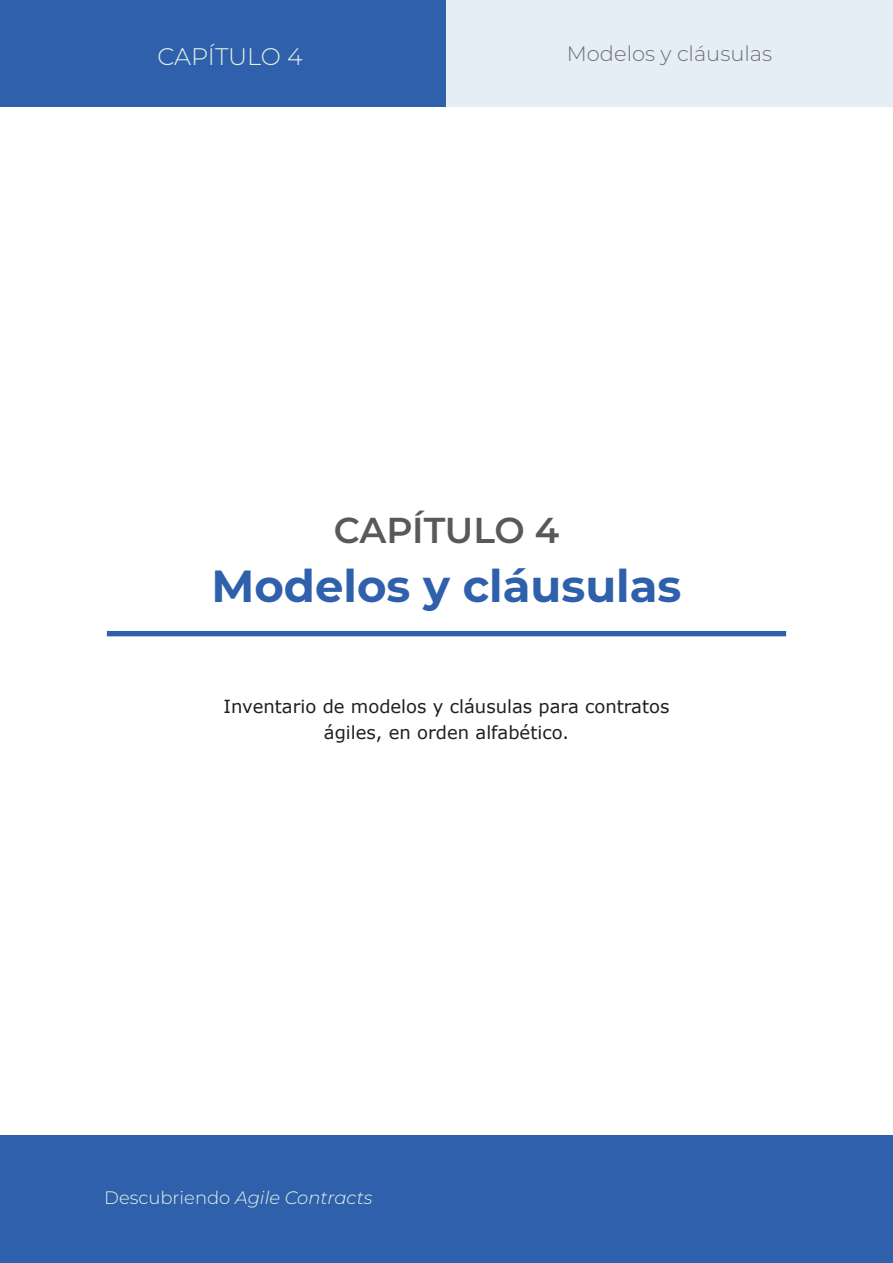
<style>
.page{position:relative;width:893px;height:1263px;background:#fff}
.page>*{position:absolute;margin:0;border:0;box-sizing:border-box;transform-origin:0 0}
.t1{font:700 45px "Montserrat";color:#2e60ac}
.t2{font:600 36px "Montserrat";letter-spacing:-.01em;color:#5b5958}
.t3{font:300 24px "Montserrat";letter-spacing:-.01em;color:#e6f3e6}
.t4{font:300 21px "Montserrat";color:rgb(60 61 61/.71)}
.t5{font:18px/26.1px "Verdana";color:#231f20;text-align:center}
.t6{font:italic 300 18px "Montserrat";color:#e6f3e6}
.t7{font:italic 300 13.5px "Montserrat";color:#3c3d3d}
.s1{font-style:normal}
</style>
<div class="page">
<div style="left:0;top:1135px;width:893px;height:128px;background:#2e60ac"></div>
<div style="left:0;top:0;width:446px;height:106px;background:#2e60ac"></div>
<div style="left:446px;top:0;width:447px;height:106px;background:#e5edf7"></div>
<div style="left:106px;top:630px;width:681px;height:7px;background:#2e60ac;border:1px solid #fff"></div>
<hr style="left:0;top:34px;width:1px;height:36px;background:#e4edf7">
<h3 class="t3" style="left:157px;top:42px;width:147px">CAPÍTULO 4</h3>
<p class="t7" style="left:556px;top:43px;width:203px"><span class="s1">Descubriendo</span> Agile Contracts</p>
<p class="t4" style="left:567px;top:40px;width:207px">Modelos y cláusulas</p>
<h2 class="t2" style="left:334px;top:508px;width:227px">CAPÍTULO 4</h2>
<h1 class="t1" style="left:211px;top:558px;width:471px">Modelos y cláusulas</h1>
<p class="t5" style="left:223px;top:695px;width:447px">Inventario de modelos y cláusulas para contratos ágiles, en orden alfabético.</p>
<p class="t6" style="left:104px;top:1187px;width:270px"><span class="s1">Descubriendo</span> Agile Contracts</p>
</div>
